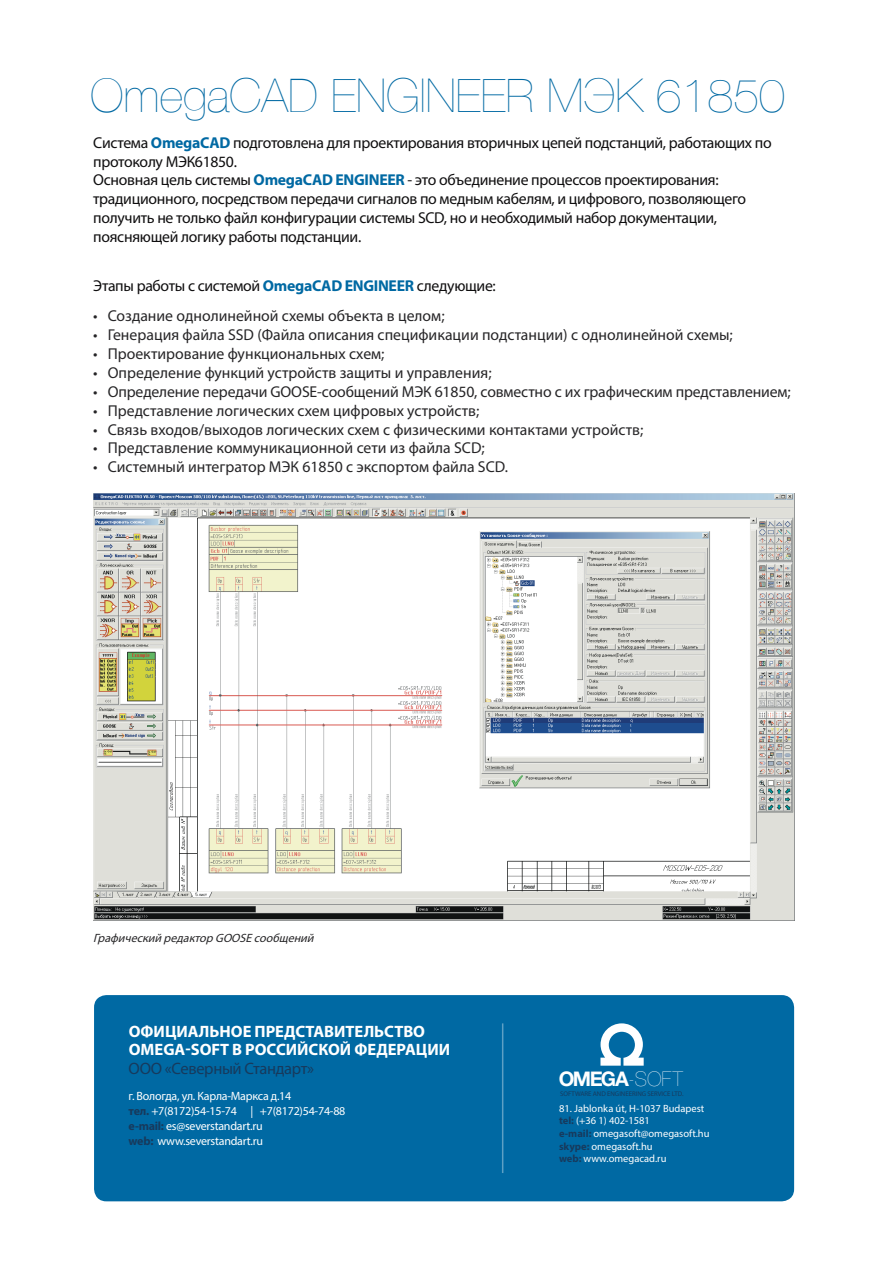
<style>
.page{position:relative;width:893px;height:1263px;background:#fff}
.page>*{position:absolute;margin:0;border:0;box-sizing:border-box;transform-origin:0 0}
.t1{font:200 46.5px "Helvetica Neue";color:#0069a3}
.t2{font:700 20.1px "Helvetica Neue";letter-spacing:-.08em;color:#fff}
.t3{font:700 16.5px/18px "Myriad Pro";color:#fff}
.t4{font:16.5px "Myriad Pro";letter-spacing:-.02em;color:#173a5d}
.t5{font:15.75px "Myriad Pro";color:#262527}
.t6{font:15.75px/18.9px "Myriad Pro";letter-spacing:-.02em;color:#0f0e0f}
.t7{font:12px/15px "Myriad Pro";letter-spacing:-.02em;color:#fff}
.t8{font:italic 12px "Myriad Pro";color:#262527}
.t9{font:10.5px/12.6px "Myriad Pro";color:#fff}
.t10{font:6.75px "Myriad Pro";color:#173a5d}
.s1{font-weight:700;color:#0069a3}
.s2{font-weight:700;color:#173a5d}
.s3{font-weight:200}
</style>
<div class="page">
<div style="left:94px;top:995px;width:700px;height:206px;background:#0069a3;border-radius:12px"></div>
<img style="left:93px;top:493px;width:702px;height:427px">
<svg style="left:600px;top:1023px;width:44px;height:43px"></svg>
<hr style="left:502px;top:1023px;width:1px;height:150px;background:#fff">
<h1 class="t1" style="left:90px;top:60px;width:697px">OmegaCAD ENGINEER МЭК 61850</h1>
<p class="t6" style="left:93px;top:133px;width:680px">Система <span class="s1">OmegaCAD</span> подготовлена для проектирования вторичных цепей подстанций, работающих по протоколу МЭК61850.<br>Основная цель системы <span class="s1">OmegaCAD ENGINEER</span> - это объединение процессов проектирования: традиционного, посредством передачи сигналов по медным кабелям, и цифрового, позволяющего получить не только файл конфигурации системы SCD, но и необходимый набор документации, поясняющей логику работы подстанции.</p>
<p class="t6" style="left:93px;top:276px;width:404px">Этапы работы с системой <span class="s1">OmegaCAD ENGINEER</span> следующие:</p>
<p class="t5" style="left:93px;top:306px;width:353px">• Создание однолинейной схемы объекта в целом;</p>
<p class="t5" style="left:93px;top:325px;width:641px">• Генерация файла SSD (Файла описания спецификации подстанции) с однолинейной схемы;</p>
<p class="t5" style="left:93px;top:344px;width:293px">• Проектирование функциональных схем;</p>
<p class="t5" style="left:93px;top:363px;width:400px">• Определение функций устройств защиты и управления;</p>
<p class="t5" style="left:93px;top:382px;width:699px">• Определение передачи GOOSE-сообщений МЭК 61850, совместно с их графическим представлением;</p>
<p class="t5" style="left:93px;top:401px;width:388px">• Представление логических схем цифровых устройств;</p>
<p class="t5" style="left:93px;top:419px;width:552px">• Связь входов/выходов логических схем с физическими контактами устройств;</p>
<p class="t5" style="left:93px;top:438px;width:393px">• Представление коммуникационной сети из файла SCD;</p>
<p class="t5" style="left:93px;top:457px;width:416px">• Системный интегратор МЭК 61850 с экспортом файла SCD.</p>
<p class="t8" style="left:93px;top:931px;width:225px">Графическийредактор GOOSEсообщений</p>
<p class="t3" style="left:129px;top:1022px;width:297px">Официальное представительство<br>OMEGA-soft</p>
<p class="t3" style="left:232px;top:1040px;width:24px">в Росс</p>
<p class="t3" style="left:286px;top:1040px;width:166px">ийской Федерации</p>
<p class="t4" style="left:129px;top:1059px;width:187px">ООО «Северный Стандарт»</p>
<p class="t7" style="left:129px;top:1088px;width:218px">г. Вологда, ул. Карла-Маркса д.14<br><span class="s2">тел.</span> +7(8172)54-15-74 | +7(8172)54-74-88 <span class="s2">e-mail:</span> es@severstandart.ru<br><span class="s2">web:</span> www.severstandart.ru</p>
<p class="t2" style="left:559px;top:1063px;width:125px">OMEGA<span class="s3">-SOFT</span></p>
<p class="t10" style="left:560px;top:1090px;width:125px">SOFTWARE AND ENGINEERING SERVICE LTD.</p>
<p class="t9" style="left:559px;top:1102px;width:152px">81. Jablonka út, H-1037 Budapest <span class="s2">tel:</span> (+36 1) 402-1581<br><span class="s2">e-mail:</span> omegasoft@omegasoft.hu <span class="s2">skype:</span> omegasoft.hu<br><span class="s2">web:</span> www.omegacad.ru</p>
</div>
